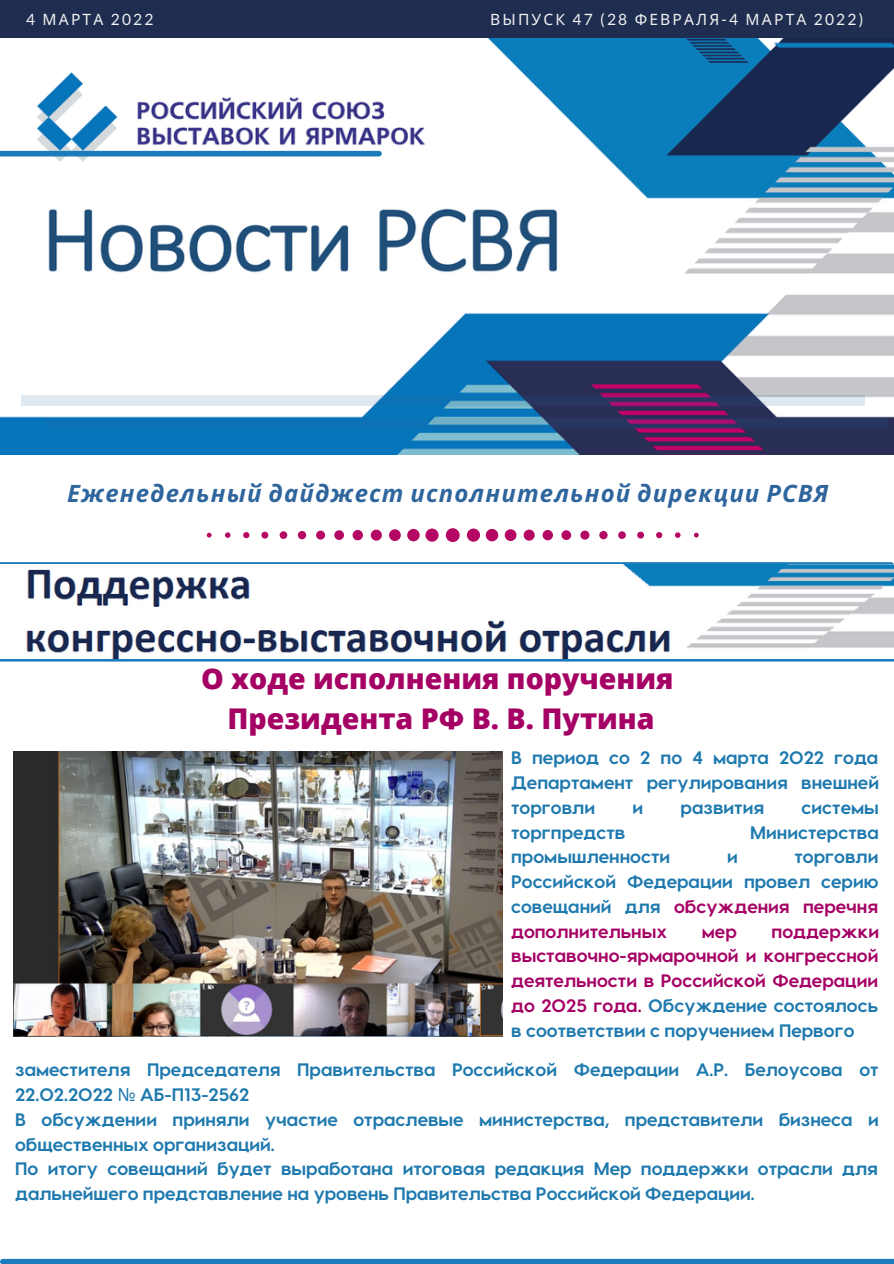
<style>
.page{position:relative;width:894px;height:1264px;background:#fff}
.page>*{position:absolute;margin:0;border:0;box-sizing:border-box;transform-origin:0 0}
.t1{font:800 28.5px "Open Sans";color:#a50064}
.t2{font:italic 700 23.85px "Noto Sans";letter-spacing:.05em;color:#2e659d}
.t3{font:700 18px/24.8px "Visby CF";color:#1e79ae}
.t4{font:700 18px/24.8px "Visby CF";color:#a50064;text-align:justify}
.t5{font:15.6px "Noto Sans";letter-spacing:.14em;color:#f2f2f2}
.t6{font:15.6px "Lato";color:#f2f2f2}
.s1{font-family:"Noto Sans"}
.s2{font-family:"Lato"}
.s3{color:#a50064}
.s4{color:#1e79ae}
.s5{font-family:"Noto Sans";font-weight:400}
</style>
<div class="page">
<div style="left:0;top:0;width:893px;height:38px;background:#1e2d50"></div>
<img style="left:0;top:38px;width:893px;height:417px">
<svg style="left:207px;top:528px;width:491px;height:14px"></svg>
<svg style="left:0;top:562px;width:890px;height:3px"></svg>
<svg style="left:22px;top:395px;width:842px;height:10px;background:#939fbe"></svg>
<svg style="left:44px;top:418px;width:843px;height:10px;background:#275c95"></svg>
<div style="left:3px;top:1258px;width:890px;height:5px;background:#1b7bbb"></div>
<svg style="left:0;top:658px;width:893px;height:3px;fill:#1b7bbb"></svg>
<img style="left:26px;top:565px;width:867px;height:93px">
<div style="left:0;top:151px;width:379px;height:5px;background:#1b7bbb"></div>
<img style="left:14px;top:751px;width:488px;height:285px">
<p class="t6" style="left:26px;top:10px;width:129px">4 <span class="s1">МАРТА</span> 2022</p>
<p class="t5" style="left:490px;top:8px;width:374px">ВЫПУСК <span class="s2">47 (28</span> ФЕВРАЛЯ<span class="s2">-4</span> МАРТА <span class="s2">2022)</span></p>
<p class="t2" style="left:67px;top:476px;width:762px">Еженедельный дайджест исполнительной дирекции РСВЯ</p>
<p class="t1" style="left:201px;top:658px;width:474px">О ходе исполнения поручения</p>
<p class="t1" style="left:227px;top:698px;width:428px">Президента РФ В. В. Путина</p>
<p class="t3" style="left:511px;top:744px;width:369px;text-align:justify">В период со 2 по 4 марта 2022 года Департамент регулирования внешней торговли</p>
<p class="t3" style="left:632px;top:794px;width:12px">и</p>
<p class="t3" style="left:680px;top:794px;width:85px">развития</p>
<p class="t3" style="left:801px;top:794px;width:79px">системы</p>
<p class="t3" style="left:511px;top:818px;width:116px">торгпредств</p>
<p class="t3" style="left:750px;top:818px;width:130px">Министерства</p>
<p class="t3" style="left:511px;top:843px;width:160px">промышленности</p>
<p class="t3" style="left:726px;top:843px;width:12px">и</p>
<p class="t3" style="left:511px;top:843px;width:369px;text-align:justify;text-indent:283px">торговли Российской Федерации провел серию совещаний для <span class="s3">обсуждения перечня дополнительных</span></p>
<p class="t4" style="left:511px;top:917px;width:369px;text-indent:260px">поддержки выставочно-ярмарочной и конгрессной деятельности в Российской Федерации до 2025 года. <span class="s4">Обсуждение состоялось в соответствии с поручением Первого</span></p>
<p class="t3" style="left:15px;top:1056px;width:864px">заместителя Председателя Правительства Российской Федерации А.Р. Белоусова от<br>22.02.2022 <span class="s5">№</span> АБ-П13-2562</p>
<p class="t3" style="left:15px;top:1106px;width:865px">В обсуждении приняли участие отраслевые министерства, представители бизнеса и общественных организаций.</p>
<p class="t3" style="left:15px;top:1155px;width:864px">По итогу совещаний будет выработана итоговая редакция Мер поддержки отрасли для дальнейшего представление на уровень Правительства Российской Федерации.</p>
<p class="t4" style="left:701px;top:917px;width:36px">мер</p>
</div>
